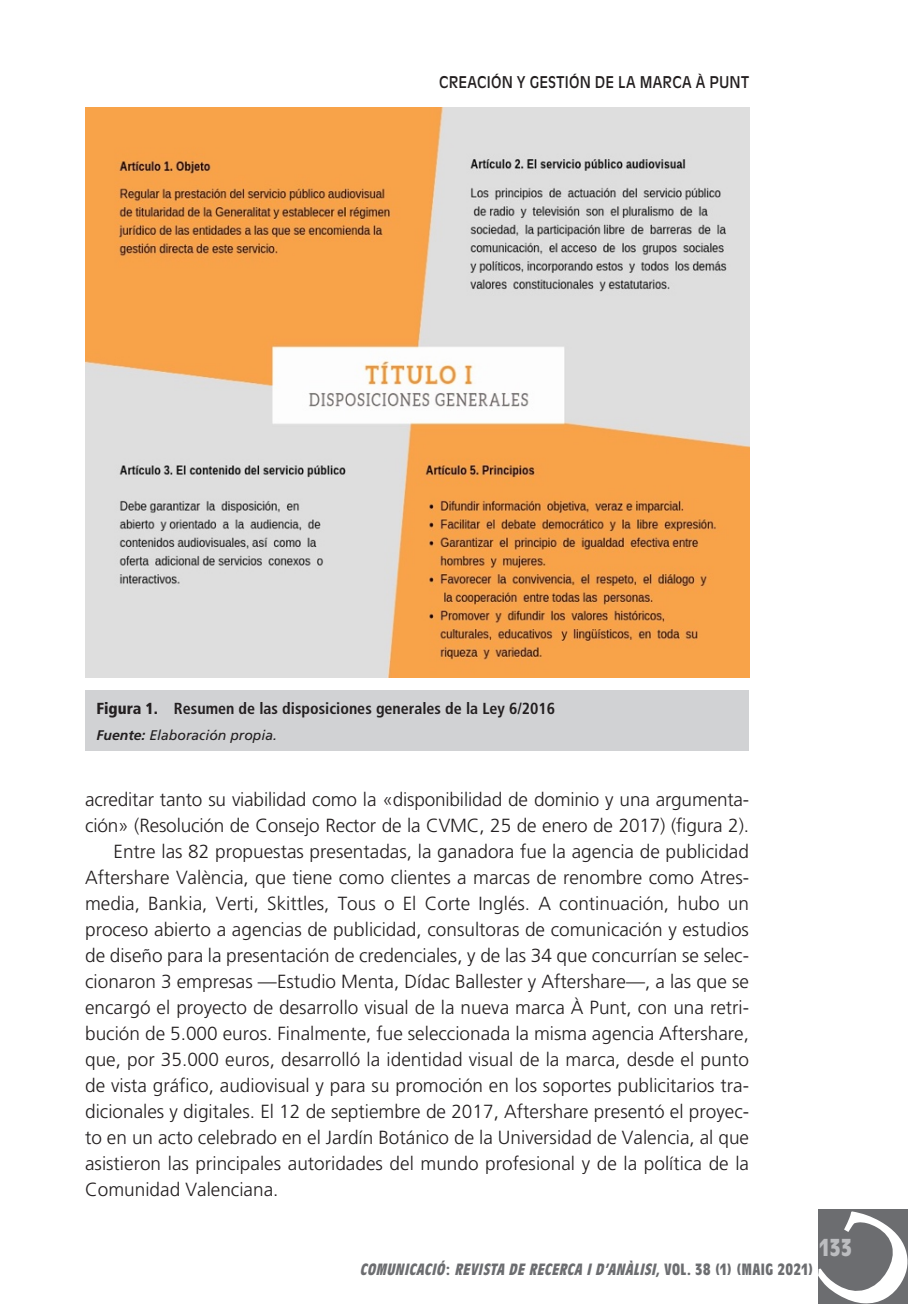
<style>
.page{position:relative;width:908px;height:1304px;background:#fff}
.page>*{position:absolute;margin:0;border:0;box-sizing:border-box;transform-origin:0 0}
.t1{font:700 condensed 24px "Antique Olive Std";color:#bcbdc0}
._0_Text{font:300 19px/26px "Frutiger LT Std";letter-spacing:-.01em;color:#231f20}
.t2{font:italic 700 condensed 16px "Antique Olive Std";color:#6c6d70}
._0_Figura_Gràfics1{font:700 condensed 16px "Frutiger";color:#231f20}
.t3{font:16px "Antique Olive Std";letter-spacing:.015em;color:#231f20;scale:.9 1}
._0_NOTAS_grafics2{font:italic 14px "Frutiger LT Std";color:#231f20}
.s1{font-weight:900}
.s2{font-weight:700}
.s3{font-style:normal}
</style>
<div class="page">
<div style="left:85px;top:690px;width:663px;height:61px;background:#d1d2d4"></div>
<img style="left:86px;top:108px;width:662px;height:569px">
<div style="left:818px;top:1209px;width:90px;height:95px;background:#6c6d70"></div>
<p class="t3" style="left:439px;top:73px;width:346px">CREACIÓN Y GESTIÓN DE LA MARCA À PUNT</p>
<p class="_0_Figura_Gràfics1" style="left:96px;top:699px;width:460px"><span class="s1">Figura 1.</span> Resumen de las disposiciones generales de la Ley 6/2016</p>
<p class="_0_NOTAS_grafics2" style="left:96px;top:727px;width:182px"><span class="s2">Fuente:</span> Elaboración propia.</p>
<p class="_0_Text" style="left:85px;top:786px;width:665px">acreditar tanto su viabilidad como la «disponibilidad de dominio y una argumenta&shy;ción» (Resolución de Consejo Rector de la CVMC, 25 de enero de 2017) (figura 2).</p>
<p class="_0_Text" style="left:85px;top:838px;width:665px;text-align:justify;text-indent:28px">Entre las 82 propuestas presentadas, la ganadora fue la agencia de publicidad Aftershare València, que tiene como clientes a marcas de renombre como Atres&shy;media, Bankia, Verti, Skittles, Tous o El Corte Inglés. A continuación, hubo un proceso abierto a agencias de publicidad, consultoras de comunicación y estudios de diseño para la presentación de credenciales, y de las 34 que concurrían se selec&shy;cionaron 3 empresas —Estudio Menta, Dídac Ballester y Aftershare—, a las que se encargó el proyecto de desarrollo visual de la nueva marca À Punt, con una retri&shy;bución de 5.000 euros. Finalmente, fue seleccionada la misma agencia Aftershare, que, por 35.000 euros, desarrolló la identidad visual de la marca, desde el punto de vista gráfico, audiovisual y para su promoción en los soportes publicitarios tra&shy;dicionales y digitales. El 12 de septiembre de 2017, Aftershare presentó el proyec&shy;to en un acto celebrado en el Jardín Botánico de la Universidad de Valencia, al que asistieron las principales autoridades del mundo profesional y de la política de la Comunidad Valenciana.</p>
<p class="t1" style="left:819px;top:1234px;width:34px">133</p>
<p class="t2" style="left:359px;top:1261px;width:454px">COMUNICACIÓ<span class="s3">:</span> REVISTA DE RECERCA ID’ANÀLISI,<span class="s3">V O L . 3 8 ( 1 ) ( M A I G 2 0 2 1 )</span></p>
</div>
